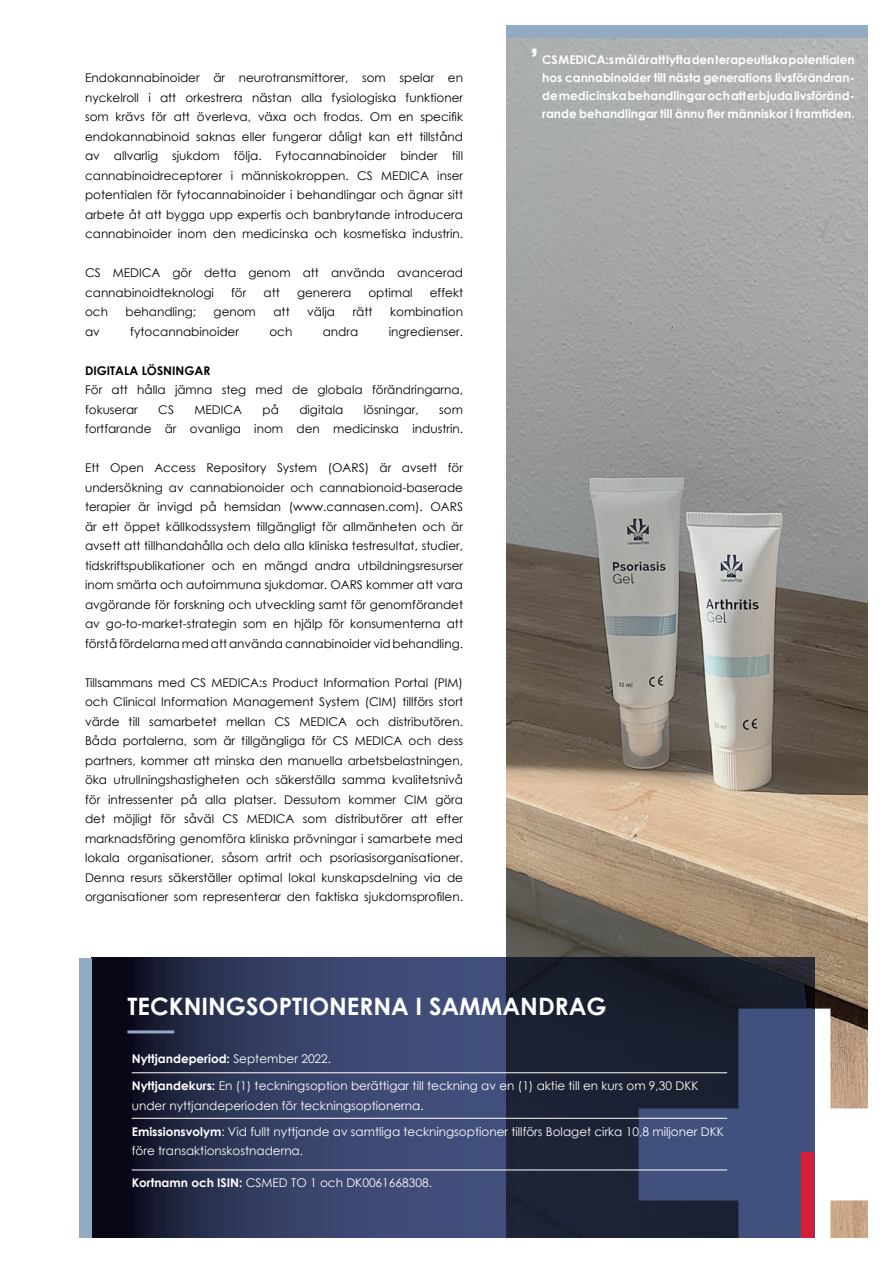
<style>
.page{position:relative;width:893px;height:1263px;background:#fff}
.page>*{position:absolute;margin:0;border:0;box-sizing:border-box;transform-origin:0 0}
.t1{font:700 24px "Century Gothic";color:#fff}
.t2{font:900 21px "Arial";color:#fff}
.t3{font:12px/19.5px "Century Gothic";color:#000;text-align:justify}
.t4{font:12px/19.5px "Century Gothic";color:#fff}
.t5{font:700 12px/18px "Century Gothic";color:#fff;text-align:justify}
.t6{font:700 12px "Century Gothic";color:#000}
.s1{font-weight:400}
.s2{font-weight:700}
</style>
<div class="page">
<img style="left:506px;top:38px;width:361px;height:970px">
<svg style="left:639px;top:1008px;width:229px;height:230px"></svg>
<svg style="left:91px;top:958px;width:723px;height:279px;background:#2c3553"></svg>
<div style="left:79px;top:958px;width:12px;height:279px;background:#92aac3"></div>
<div style="left:801px;top:1152px;width:13px;height:85px;background:#d51e37"></div>
<div style="left:506px;top:26px;width:361px;height:12px;background:#92aac3"></div>
<hr style="left:127px;top:1030px;width:47px;height:3px;background:#92aac3">
<hr style="left:132px;top:1072px;width:595px;height:1px;background:#fff">
<hr style="left:132px;top:1118px;width:595px;height:1px;background:#fff">
<hr style="left:132px;top:1169px;width:595px;height:1px;background:#fff">
<p class="t3" style="left:85px;top:68px;width:380px">Endokannabinoider är neurotransmittorer, som spelar en nyckelroll i att orkestrera nästan alla fysiologiska funktioner som krävs för att överleva, växa och frodas. Om en specifik endokannabinoid saknas eller fungerar dåligt kan ett tillstånd av allvarlig sjukdom följa. Fytocannabinoider binder till cannabinoidreceptorer i människokroppen. CS MEDICA inser potentialen för fytocannabinoider i behandlingar och ägnar sitt arbete åt att bygga upp expertis och banbrytande introducera cannabinoider inom den medicinska och kosmetiska industrin.</p>
<p class="t3" style="left:85px;top:263px;width:380px">CS MEDICA gör detta genom att använda avancerad cannabinoidteknologi</p>
<p class="t3" style="left:231px;top:282px;width:17px">för</p>
<p class="t3" style="left:264px;top:282px;width:18px">att</p>
<p class="t3" style="left:297px;top:282px;width:56px">generera</p>
<p class="t3" style="left:368px;top:282px;width:46px">optimal</p>
<p class="t3" style="left:430px;top:282px;width:35px">effekt</p>
<p class="t3" style="left:85px;top:302px;width:24px">och</p>
<p class="t3" style="left:126px;top:302px;width:72px">behandling;</p>
<p class="t3" style="left:214px;top:302px;width:44px">genom</p>
<p class="t3" style="left:273px;top:302px;width:18px">att</p>
<p class="t3" style="left:307px;top:302px;width:29px">välja</p>
<p class="t3" style="left:353px;top:302px;width:21px">rätt</p>
<p class="t3" style="left:390px;top:302px;width:74px">kombination</p>
<p class="t3" style="left:85px;top:321px;width:16px">av</p>
<p class="t3" style="left:130px;top:321px;width:110px">fytocannabinoider</p>
<p class="t3" style="left:269px;top:321px;width:24px">och</p>
<p class="t3" style="left:323px;top:321px;width:37px">andra</p>
<p class="t3" style="left:389px;top:321px;width:76px">ingredienser.</p>
<p class="t6" style="left:85px;top:361px;width:127px">DIGITALA LÖSNINGAR</p>
<p class="t3" style="left:85px;top:380px;width:380px">För att hålla jämna steg med de globala förändringarna, fokuserar</p>
<p class="t3" style="left:158px;top:399px;width:17px">CS</p>
<p class="t3" style="left:194px;top:399px;width:49px">MEDICA</p>
<p class="t3" style="left:263px;top:399px;width:18px">på</p>
<p class="t3" style="left:299px;top:399px;width:45px">digitala</p>
<p class="t3" style="left:364px;top:399px;width:57px">lösningar,</p>
<p class="t3" style="left:85px;top:399px;width:380px;text-align:right">som<br>fortfarande är ovanliga inom den medicinska industrin.</p>
<p class="t3" style="left:85px;top:458px;width:380px">Ett Open Access Repository System (OARS) är avsett för undersökning av cannabionoider och cannabionoid-baserade terapier är invigd på hemsidan (www.cannasen.com). OARS är ett öppet källkodssystem tillgängligt för allmänheten och är avsett att tillhandahålla och dela alla kliniska testresultat, studier, tidskriftspublikationer och en mängd andra utbildningsresurser inom smärta och autoimmuna sjukdomar. OARS kommer att vara avgörande för forskning och utveckling samt för genomförandet av go-to-market-strategin som en hjälp för konsumenterna att förstå fördelarna med att använda cannabinoider vid behandling.</p>
<p class="t3" style="left:85px;top:672px;width:380px">Tillsammans med CS MEDICA:s Product Information Portal (PIM) och Clinical Information Management System (CIM) tillförs stort värde till samarbetet mellan CS MEDICA och distributören.<br>Båda portalerna, som är tillgängliga för CS MEDICA och dess partners, kommer att minska den manuella arbetsbelastningen, öka utrullningshastigheten och säkerställa samma kvalitetsnivå för intressenter på alla platser. Dessutom kommer CIM göra det möjligt för såväl CS MEDICA som distributörer att efter marknadsföring genomföra kliniska prövningar i samarbete med lokala organisationer, såsom artrit och psoriasisorganisationer.<br>Denna resurs säkerställer optimal lokal kunskapsdelning via de organisationer som representerar den faktiska sjukdomsprofilen.</p>
<h2 class="t2" style="left:531px;top:41px;width:7px">’</h2>
<p class="t5" style="left:542px;top:50px;width:314px">CS MEDICA:s mål är att lyfta den terapeutiska potentialen hos cannabinoider till nästa generations livsförändran&shy;de medicinska behandlingar och att erbjuda livsföränd&shy;rande behandlingar till ännu fler människor i framtiden.</p>
<h1 class="t1" style="left:128px;top:988px;width:481px">TECKNINGSOPTIONERNA I SAMMANDRAG</h1>
<p class="t5" style="left:132px;top:1049px;width:201px">Nyttjandeperiod: <span class="s1">September 2022.</span></p>
<p class="t4" style="left:132px;top:1076px;width:568px"><span class="s2">Nyttjandekurs:</span> En (1) teckningsoption berättigar till teckning av en (1) aktie till en kurs om 9,30 DKK under nyttjandeperioden för teckningsoptionerna.</p>
<p class="t4" style="left:132px;top:1121px;width:594px"><span class="s2">Emissionsvolym</span>: Vid fullt nyttjande av samtliga teckningsoptioner tillförs Bolaget cirka 10,8 miljoner DKK före transaktionskostnaderna.</p>
<p class="t4" style="left:132px;top:1173px;width:302px"><span class="s2">Kortnamn och ISIN:</span> CSMED TO 1 och DK0061668308.</p>
</div>
